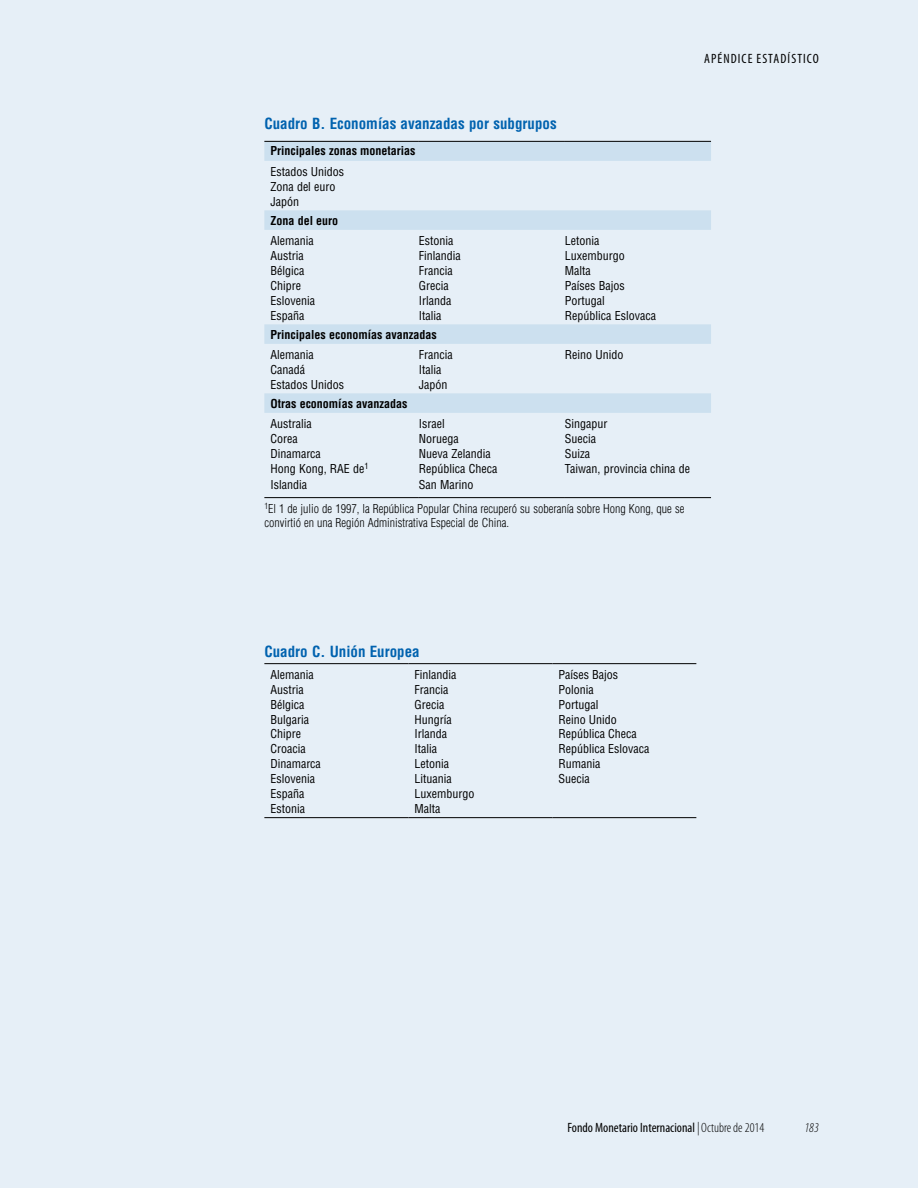
<style>
.page{position:relative;width:918px;height:1188px;background:#e6eff7}
.page>*{position:absolute;margin:0;border:0;box-sizing:border-box;transform-origin:0 0}
.t1{font:700 condensed 15px "Helvetica";color:#0062af}
.t2{font:condensed 13.5px "Myriad Pro";color:#000}
.t3{font:condensed 13.5px "Myriad Pro";letter-spacing:.08em;color:#000}
.t4{font:italic 300 condensed 13.5px "Myriad Pro";color:#000}
.t5{font:condensed 12px/15px "Helvetica";color:#000}
.t6{font:300 condensed 12px/24.5px "Helvetica";color:#000}
.t7{font:700 condensed 12px "Helvetica";color:#000}
.s1{font-weight:400}
.s2{font-weight:300;font-style:italic}
.s3{font-weight:300}
</style>
<div class="page">
<svg style="left:264px;top:142px;width:447px;height:271px"></svg>
<hr style="left:264px;top:141px;width:155px;height:1px;background:#000">
<hr style="left:419px;top:141px;width:146px;height:1px;background:#000">
<hr style="left:565px;top:141px;width:146px;height:1px;background:#000">
<hr style="left:264px;top:497px;width:155px;height:1px;background:#000">
<hr style="left:419px;top:497px;width:146px;height:1px;background:#000">
<hr style="left:565px;top:497px;width:146px;height:1px;background:#000">
<hr style="left:264px;top:663px;width:144px;height:1px;background:#000">
<hr style="left:408px;top:663px;width:144px;height:1px;background:#000">
<hr style="left:408px;top:817px;width:144px;height:1px;background:#000">
<hr style="left:552px;top:817px;width:144px;height:1px;background:#000">
<hr style="left:264px;top:817px;width:144px;height:1px;background:#000">
<hr style="left:552px;top:663px;width:144px;height:1px;background:#000">
<p class="t3" style="left:704px;top:50px;width:116px">APÉNDICE ESTADÍSTICO</p>
<p class="t1" style="left:264px;top:114px;width:294px">Cuadro B. Economías avanzadas por subgrupos</p>
<p class="t7" style="left:270px;top:144px;width:147px">Principales zonas monetarias</p>
<p class="t5" style="left:270px;top:164px;width:75px">Estados Unidos<br>Zona del euro<br>Japón</p>
<p class="t7" style="left:270px;top:213px;width:69px">Zona del euro</p>
<p class="t5" style="left:270px;top:233px;width:45px">Alemania</p>
<p class="t5" style="left:419px;top:233px;width:36px">Estonia</p>
<p class="t5" style="left:565px;top:233px;width:36px">Letonia</p>
<p class="t5" style="left:270px;top:248px;width:35px">Austria</p>
<p class="t5" style="left:419px;top:248px;width:43px">Finlandia</p>
<p class="t5" style="left:565px;top:248px;width:61px">Luxemburgo</p>
<p class="t5" style="left:270px;top:263px;width:35px">Bélgica</p>
<p class="t5" style="left:419px;top:263px;width:35px">Francia</p>
<p class="t5" style="left:565px;top:263px;width:27px">Malta</p>
<p class="t5" style="left:270px;top:278px;width:32px">Chipre</p>
<p class="t5" style="left:419px;top:278px;width:31px">Grecia</p>
<p class="t5" style="left:565px;top:278px;width:61px">Países Bajos</p>
<p class="t5" style="left:270px;top:293px;width:46px">Eslovenia</p>
<p class="t5" style="left:419px;top:293px;width:34px">Irlanda</p>
<p class="t5" style="left:565px;top:293px;width:41px">Portugal</p>
<p class="t5" style="left:270px;top:308px;width:35px">España</p>
<p class="t5" style="left:419px;top:308px;width:24px">Italia</p>
<p class="t5" style="left:565px;top:308px;width:93px">República Eslovaca</p>
<p class="t7" style="left:270px;top:327px;width:168px">Principales economías avanzadas</p>
<p class="t5" style="left:270px;top:347px;width:45px">Alemania</p>
<p class="t5" style="left:419px;top:347px;width:35px">Francia</p>
<p class="t5" style="left:565px;top:347px;width:60px">Reino Unido</p>
<p class="t5" style="left:270px;top:362px;width:36px">Canadá</p>
<p class="t5" style="left:419px;top:362px;width:24px">Italia</p>
<p class="t5" style="left:270px;top:377px;width:75px">Estados Unidos</p>
<p class="t5" style="left:419px;top:377px;width:30px">Japón</p>
<p class="t7" style="left:270px;top:396px;width:139px">Otras economías avanzadas</p>
<p class="t5" style="left:270px;top:416px;width:43px">Australia</p>
<p class="t5" style="left:419px;top:416px;width:27px">Israel</p>
<p class="t5" style="left:565px;top:416px;width:44px">Singapur</p>
<p class="t5" style="left:270px;top:431px;width:29px">Corea</p>
<p class="t5" style="left:419px;top:431px;width:41px">Noruega</p>
<p class="t5" style="left:565px;top:431px;width:33px">Suecia</p>
<p class="t5" style="left:270px;top:446px;width:52px">Dinamarca</p>
<p class="t5" style="left:419px;top:446px;width:73px">Nueva Zelandia</p>
<p class="t5" style="left:565px;top:446px;width:27px">Suiza</p>
<p class="t5" style="left:270px;top:461px;width:100px">Hong Kong, RAE de<sup>1</sup></p>
<p class="t5" style="left:419px;top:461px;width:80px">República Checa</p>
<p class="t5" style="left:565px;top:461px;width:127px">Taiwan, provincia china de</p>
<p class="t5" style="left:270px;top:477px;width:38px">Islandia</p>
<p class="t6" style="left:264px;top:472px;width:421px;text-indent:154px"><span class="s1">San Marino<br></span><sup>1</sup>El 1 de julio de 1997, la República Popular China recuperó su soberanía sobre Hong Kong, que se</p>
<p class="t6" style="left:264px;top:510px;width:246px">convirtió en una Región Administrativa Especial de China.</p>
<p class="t1" style="left:264px;top:642px;width:157px">Cuadro C. Unión Europea</p>
<p class="t5" style="left:270px;top:667px;width:45px">Alemania</p>
<p class="t5" style="left:414px;top:667px;width:43px">Finlandia</p>
<p class="t5" style="left:558px;top:667px;width:61px">Países Bajos</p>
<p class="t5" style="left:270px;top:682px;width:35px">Austria</p>
<p class="t5" style="left:414px;top:682px;width:35px">Francia</p>
<p class="t5" style="left:558px;top:682px;width:37px">Polonia</p>
<p class="t5" style="left:270px;top:697px;width:35px">Bélgica</p>
<p class="t5" style="left:414px;top:697px;width:31px">Grecia</p>
<p class="t5" style="left:558px;top:697px;width:41px">Portugal</p>
<p class="t5" style="left:270px;top:712px;width:40px">Bulgaria</p>
<p class="t5" style="left:414px;top:712px;width:39px">Hungría</p>
<p class="t5" style="left:558px;top:712px;width:60px">Reino Unido</p>
<p class="t5" style="left:270px;top:727px;width:32px">Chipre</p>
<p class="t5" style="left:414px;top:727px;width:34px">Irlanda</p>
<p class="t5" style="left:558px;top:727px;width:80px">República Checa</p>
<p class="t5" style="left:270px;top:742px;width:37px">Croacia</p>
<p class="t5" style="left:414px;top:742px;width:24px">Italia</p>
<p class="t5" style="left:558px;top:742px;width:93px">República Eslovaca</p>
<p class="t5" style="left:270px;top:757px;width:52px">Dinamarca</p>
<p class="t5" style="left:414px;top:757px;width:36px">Letonia</p>
<p class="t5" style="left:558px;top:757px;width:43px">Rumania</p>
<p class="t5" style="left:270px;top:772px;width:46px">Eslovenia</p>
<p class="t5" style="left:414px;top:772px;width:39px">Lituania</p>
<p class="t5" style="left:558px;top:772px;width:33px">Suecia</p>
<p class="t5" style="left:270px;top:787px;width:35px">España</p>
<p class="t5" style="left:414px;top:787px;width:61px">Luxemburgo</p>
<p class="t5" style="left:270px;top:801px;width:36px">Estonia</p>
<p class="t5" style="left:414px;top:801px;width:27px">Malta</p>
<p class="t2" style="left:567px;top:1120px;width:198px">Fondo Monetario Internacional <span class="s2">|</span> <span class="s3">Octubre de 2014</span></p>
<p class="t4" style="left:804px;top:1120px;width:16px">183</p>
</div>
